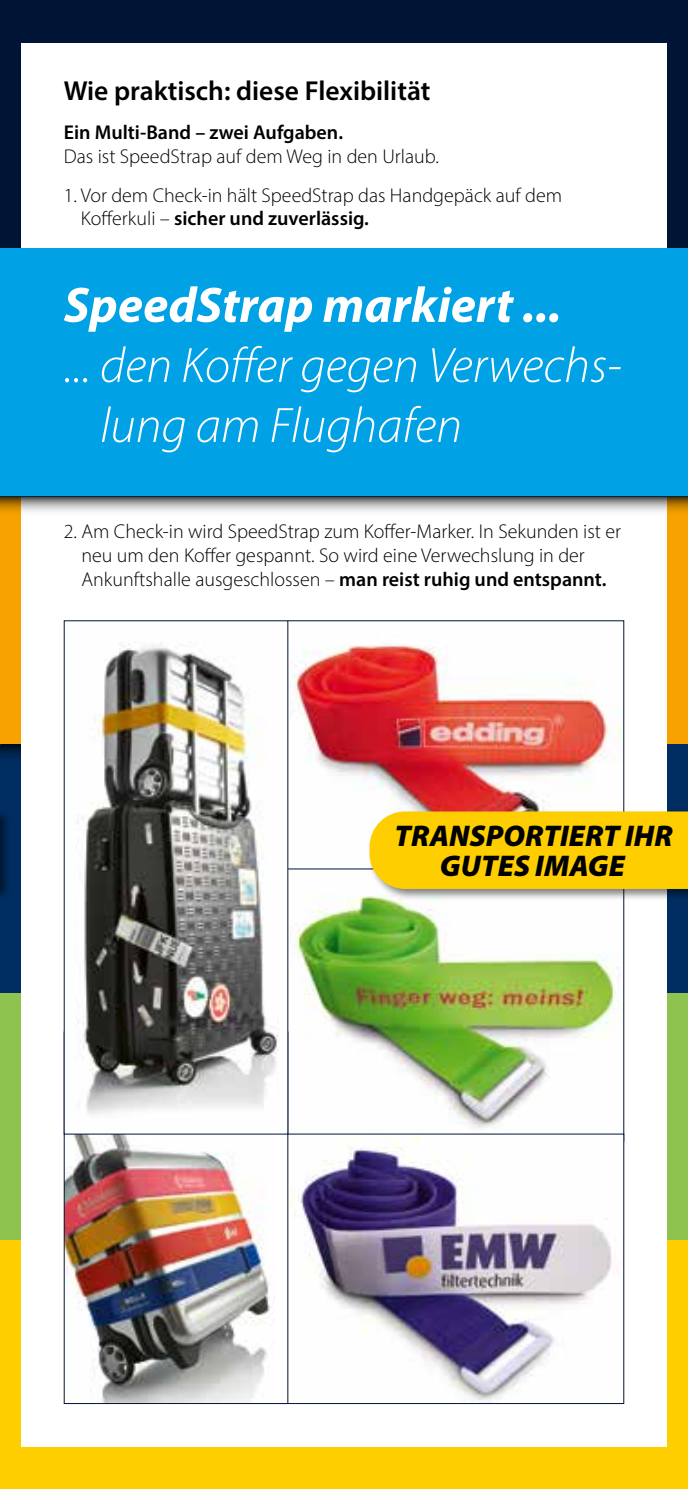
<style>
.page{position:relative;width:688px;height:1489px;background:#fff}
.page>*{position:absolute;margin:0;border:0;box-sizing:border-box;transform-origin:0 0}
.t1{font:italic 300 50px/60px "Myriad Pro";color:#fff}
.t2{font:italic 700 50px "Myriad Pro";color:#fff}
.t3{font:italic 900 30px/30px "Myriad Pro";letter-spacing:.005em;color:#000;text-align:center}
.t4{font:600 27.5px "Myriad Pro";color:#000}
.t5{font:300 20px/23.8px "Myriad Pro";color:#000}
.t6{font:600 20px "Myriad Pro";color:#000}
.s1{font-weight:600}
</style>
<div class="page">
<div style="left:0;top:992px;width:687px;height:248px;background:#8ec350"></div>
<div style="left:0;top:0;width:687px;height:248px;background:#001435"></div>
<div style="left:0;top:496px;width:687px;height:248px;background:#f7a200"></div>
<div style="left:0;top:744px;width:687px;height:248px;background:#002e62"></div>
<div style="left:0;top:1240px;width:687px;height:248px;background:#ffce00"></div>
<div style="left:21px;top:43px;width:645px;height:1403px;background:#fff"></div>
<img style="left:288px;top:622px;width:334px;height:246px">
<img style="left:288px;top:870px;width:334px;height:263px">
<img style="left:288px;top:1135px;width:324px;height:266px">
<div style="left:0;top:808px;width:13px;height:93px;background:#000;opacity:.5"></div>
<svg style="left:0;top:811px;width:1px;height:77px"></svg>
<div style="left:366px;top:808px;width:321px;height:93px;background:#000;opacity:.5"></div>
<div style="left:369px;top:811px;width:318px;height:77px;background:#ffce00"></div>
<div style="left:0;top:248px;width:687px;height:248px;background:#00a1e5"></div>
<img style="left:66px;top:1134px;width:208px;height:267px">
<img style="left:77px;top:642px;width:202px;height:473px">
<svg style="left:0;top:744px;width:21px;height:13px"></svg>
<svg style="left:0;top:496px;width:687px;height:21px"></svg>
<h3 class="t4" style="left:64px;top:74px;width:368px">Wie praktisch: diese Flexibilität</h3>
<p class="t6" style="left:64px;top:120px;width:280px">Ein Multi-Band – zwei Aufgaben.</p>
<p class="t5" style="left:64px;top:144px;width:376px">Das ist SpeedStrap auf dem Weg in den Urlaub.</p>
<p class="t5" style="left:81px;top:183px;width:482px;text-indent:-17px">1. Vor dem Check-in hält SpeedStrap das Handgepäck auf dem<br>Kofferkuli – <span class="s1">sicher und zuverlässig.</span></p>
<h1 class="t2" style="left:64px;top:272px;width:499px">SpeedStrap markiert ...</h1>
<h1 class="t1" style="left:100px;top:335px;width:523px;text-indent:-36px">... den Koffer gegen Verwechs&shy;lung am Flughafen</h1>
<p class="t5" style="left:81px;top:519px;width:541px;text-indent:-18px">2. Am Check-in wird SpeedStrap zum Koffer-Marker. In Sekunden ist er neu um den Koffer gespannt. So wird eine Verwechslung in der<br>Ankunftshalle ausgeschlossen – <span class="s1">man reist ruhig und entspannt.</span></p>
<h2 class="t3" style="left:394px;top:820px;width:280px">TRANSPORTIERT IHR<br>GUTES IMAGE</h2>
</div>
